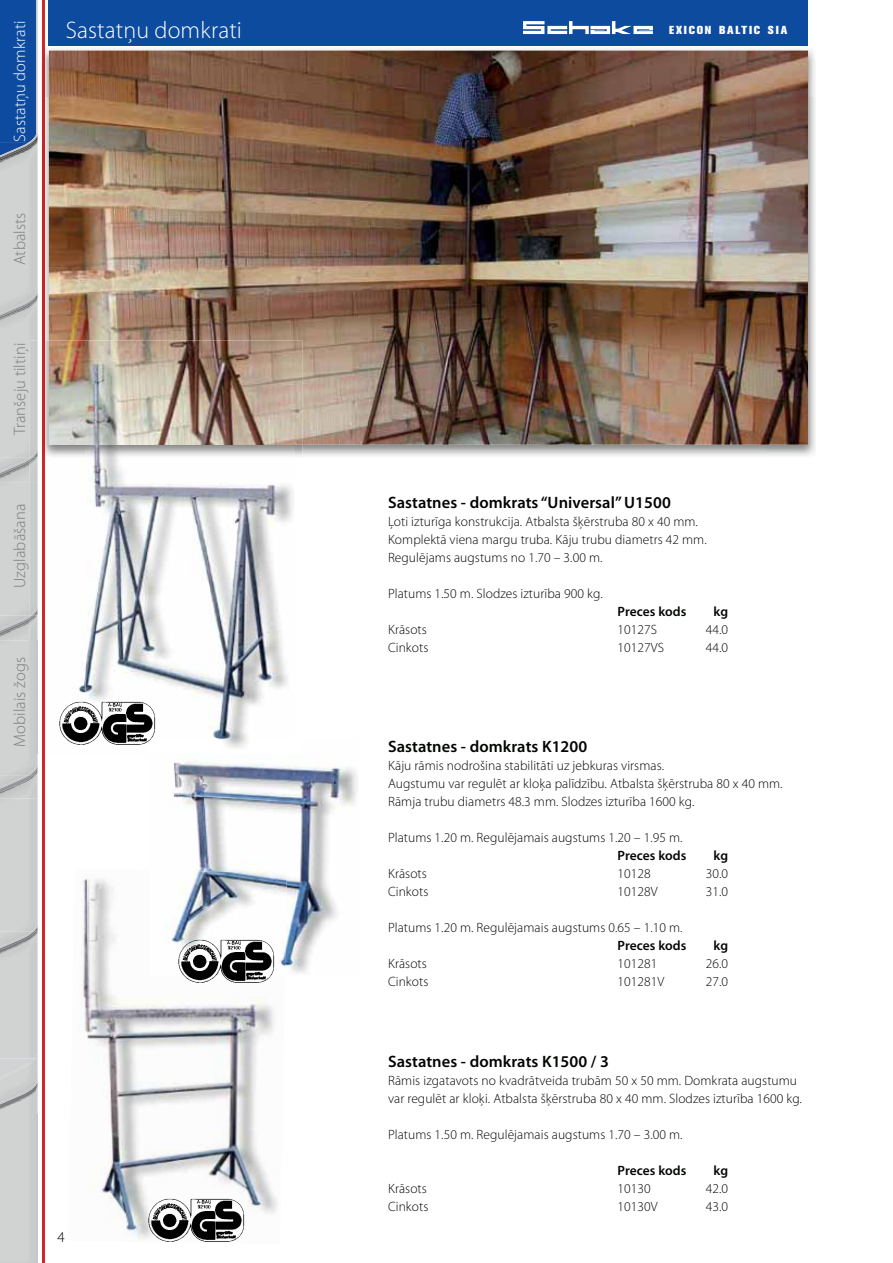
<style>
.page{position:relative;width:893px;height:1263px;background:#fff}
.page>*{position:absolute;margin:0;border:0;box-sizing:border-box;transform-origin:0 0}
.t1{font:300 24px "Myriad Pro";letter-spacing:.005em;color:#fff}
.t2{font:600 16.5px "Myriad Pro";letter-spacing:.005em;color:#000401}
.t3{font:300 16.5px "Myriad Pro";letter-spacing:.005em;color:#7a7d7e}
.t4{font:300 16.5px "Myriad Pro";letter-spacing:.005em;color:#fff}
.t5{font:300 15px "Myriad Pro";color:#000401}
.t6{font:300 13.5px/18px "Myriad Pro";letter-spacing:.005em;color:#000401}
.t7{font:600 13.5px "Myriad Pro";color:#000401}
.t8{font:800 11.55px "Akzidenz Grotesk BQ";letter-spacing:.155em;color:#fff}
</style>
<div class="page">
<img style="left:0;top:1104px;width:36px;height:10px">
<img style="left:36px;top:958px;width:2px;height:156px">
<img style="left:0;top:1066px;width:23px;height:12px">
<svg style="left:23px;top:1054px;width:15px;height:27px"></svg>
<img style="left:0;top:1081px;width:36px;height:23px">
<img style="left:36px;top:1058px;width:2px;height:27px">
<img style="left:0;top:932px;width:38px;height:26px">
<img style="left:31px;top:798px;width:7px;height:133px">
<img style="left:0;top:931px;width:33px;height:17px">
<svg style="left:32px;top:925px;width:6px;height:7px"></svg>
<img style="left:0;top:782px;width:38px;height:16px">
<svg style="left:23px;top:753px;width:15px;height:29px"></svg>
<img style="left:0;top:775px;width:29px;height:14px">
<img style="left:0;top:629px;width:30px;height:12px">
<img style="left:0;top:466px;width:30px;height:163px">
<img style="left:0;top:0;width:29px;height:458px">
<img style="left:0;top:458px;width:29px;height:13px">
<img style="left:29px;top:325px;width:9px;height:125px">
<img style="left:0;top:305px;width:38px;height:20px">
<img style="left:0;top:300px;width:29px;height:13px">
<img style="left:29px;top:167px;width:9px;height:125px">
<svg style="left:23px;top:292px;width:15px;height:13px"></svg>
<div style="left:49px;top:0;width:759px;height:45px;background:#0d4b9f"></div>
<hr style="left:42px;top:0;width:3px;height:1263px;background:#ce2827">
<svg style="left:523px;top:21px;width:130px;height:13px"></svg>
<img style="left:0;top:147px;width:38px;height:20px">
<img style="left:0;top:142px;width:29px;height:14px">
<div style="left:13px;top:22px;width:16px;height:119px;background:#0c4ba0"></div>
<img style="left:29px;top:0;width:9px;height:135px">
<svg style="left:23px;top:135px;width:15px;height:12px"></svg>
<img style="left:45px;top:49px;width:770px;height:48px">
<img style="left:45px;top:97px;width:4px;height:243px">
<img style="left:765px;top:97px;width:51px;height:359px">
<img style="left:49px;top:51px;width:759px;height:394px">
<img style="left:30px;top:340px;width:56px;height:413px">
<img style="left:38px;top:612px;width:1px;height:141px">
<div style="left:30px;top:340px;width:6px;height:301px;background:#cacccc"></div>
<img style="left:33px;top:624px;width:5px;height:17px">
<img style="left:38px;top:454px;width:1px;height:154px">
<svg style="left:23px;top:608px;width:15px;height:16px"></svg>
<img style="left:33px;top:466px;width:5px;height:17px">
<img style="left:38px;top:340px;width:1px;height:110px">
<svg style="left:23px;top:450px;width:15px;height:16px"></svg>
<img style="left:41px;top:340px;width:261px;height:118px">
<img style="left:49px;top:340px;width:253px;height:105px">
<img style="left:86px;top:359px;width:209px;height:380px">
<img style="left:83px;top:878px;width:4px;height:154px">
<img style="left:87px;top:879px;width:190px;height:360px">
<img style="left:149px;top:879px;width:30px;height:97px">
<img style="left:179px;top:760px;width:178px;height:213px">
<img style="left:179px;top:871px;width:108px;height:102px">
<img style="left:179px;top:876px;width:100px;height:100px">
<img style="left:147px;top:1196px;width:99px;height:46px">
<img style="left:177px;top:937px;width:99px;height:49px">
<img style="left:58px;top:699px;width:99px;height:49px">
<p class="t4" style="left:13px;top:142px;width:123px;rotate:-90deg">Sastatņu domkrati</p>
<p class="t3" style="left:13px;top:265px;width:54px;rotate:-90deg">Atbalsts</p>
<p class="t3" style="left:13px;top:435px;width:94px;rotate:-90deg">Tranšeju tiltiņi</p>
<p class="t3" style="left:13px;top:588px;width:86px;rotate:-90deg">Uzglabāšana</p>
<p class="t3" style="left:13px;top:747px;width:91px;rotate:-90deg">Mobilais žogs</p>
<h1 class="t1" style="left:66px;top:20px;width:178px">Sastatņu domkrati</h1>
<p class="t5" style="left:57px;top:1231px;width:9px">4</p>
<p class="t8" style="left:669px;top:26px;width:120px">EXICON BALTIC SIA</p>
<p class="t2" style="left:388px;top:496px;width:284px">Sastatnes - domkrats “Universal” U1500</p>
<p class="t6" style="left:388px;top:514px;width:320px">Ļoti izturīga konstrukcija. Atbalsta šķērstruba 80 x 40 mm.<br>Komplektā viena margu truba. Kāju trubu diametrs 42 mm.<br>Regulējams augstums no 1.70 – 3.00 m.</p>
<p class="t6" style="left:388px;top:586px;width:216px">Platums 1.50 m. Slodzes izturība 900 kg.</p>
<p class="t7" style="left:617px;top:606px;width:70px">Preces kods</p>
<p class="t7" style="left:714px;top:606px;width:16px">kg</p>
<p class="t6" style="left:388px;top:622px;width:40px">Krāsots</p>
<p class="t6" style="left:617px;top:622px;width:41px">10127S</p>
<p class="t6" style="left:706px;top:622px;width:24px">44.0</p>
<p class="t6" style="left:388px;top:640px;width:42px">Cinkots</p>
<p class="t6" style="left:617px;top:640px;width:48px">10127VS</p>
<p class="t6" style="left:706px;top:640px;width:24px">44.0</p>
<p class="t2" style="left:388px;top:740px;width:201px">Sastatnes - domkrats K1200</p>
<p class="t6" style="left:388px;top:758px;width:396px">Kāju rāmis nodrošina stabilitāti uz jebkuras virsmas.<br>Augstumu var regulēt ar kloķa palīdzību. Atbalsta šķērstruba 80 x 40 mm.<br>Rāmja trubu diametrs 48.3 mm. Slodzes izturība 1600 kg.</p>
<p class="t6" style="left:388px;top:830px;width:296px">Platums 1.20 m. Regulējamais augstums 1.20 – 1.95 m.</p>
<p class="t7" style="left:617px;top:851px;width:70px">Preces kods</p>
<p class="t7" style="left:714px;top:851px;width:16px">kg</p>
<p class="t6" style="left:388px;top:866px;width:40px">Krāsots</p>
<p class="t6" style="left:617px;top:866px;width:35px">10128</p>
<p class="t6" style="left:706px;top:866px;width:24px">30.0</p>
<p class="t6" style="left:388px;top:884px;width:42px">Cinkots</p>
<p class="t6" style="left:617px;top:884px;width:42px">10128V</p>
<p class="t6" style="left:706px;top:884px;width:24px">31.0</p>
<p class="t6" style="left:388px;top:920px;width:296px">Platums 1.20 m. Regulējamais augstums 0.65 – 1.10 m.</p>
<p class="t7" style="left:617px;top:941px;width:70px">Preces kods</p>
<p class="t7" style="left:714px;top:941px;width:16px">kg</p>
<p class="t6" style="left:388px;top:956px;width:40px">Krāsots</p>
<p class="t6" style="left:617px;top:956px;width:41px">101281</p>
<p class="t6" style="left:706px;top:956px;width:24px">26.0</p>
<p class="t6" style="left:388px;top:974px;width:42px">Cinkots</p>
<p class="t6" style="left:617px;top:974px;width:48px">101281V</p>
<p class="t6" style="left:706px;top:974px;width:24px">27.0</p>
<p class="t2" style="left:388px;top:1055px;width:222px">Sastatnes - domkrats K1500 / 3</p>
<p class="t6" style="left:388px;top:1073px;width:415px">Rāmis izgatavots no kvadrātveida trubām 50 x 50 mm. Domkrata augstumu var regulēt ar kloķi. Atbalsta šķērstruba 80 x 40 mm. Slodzes izturība 1600 kg.</p>
<p class="t6" style="left:388px;top:1127px;width:296px">Platums 1.50 m. Regulējamais augstums 1.70 – 3.00 m.</p>
<p class="t7" style="left:617px;top:1165px;width:70px">Preces kods</p>
<p class="t7" style="left:714px;top:1165px;width:16px">kg</p>
<p class="t6" style="left:388px;top:1181px;width:40px">Krāsots</p>
<p class="t6" style="left:617px;top:1181px;width:35px">10130</p>
<p class="t6" style="left:706px;top:1181px;width:24px">42.0</p>
<p class="t6" style="left:388px;top:1199px;width:42px">Cinkots</p>
<p class="t6" style="left:617px;top:1199px;width:42px">10130V</p>
<p class="t6" style="left:706px;top:1199px;width:24px">43.0</p>
</div>
